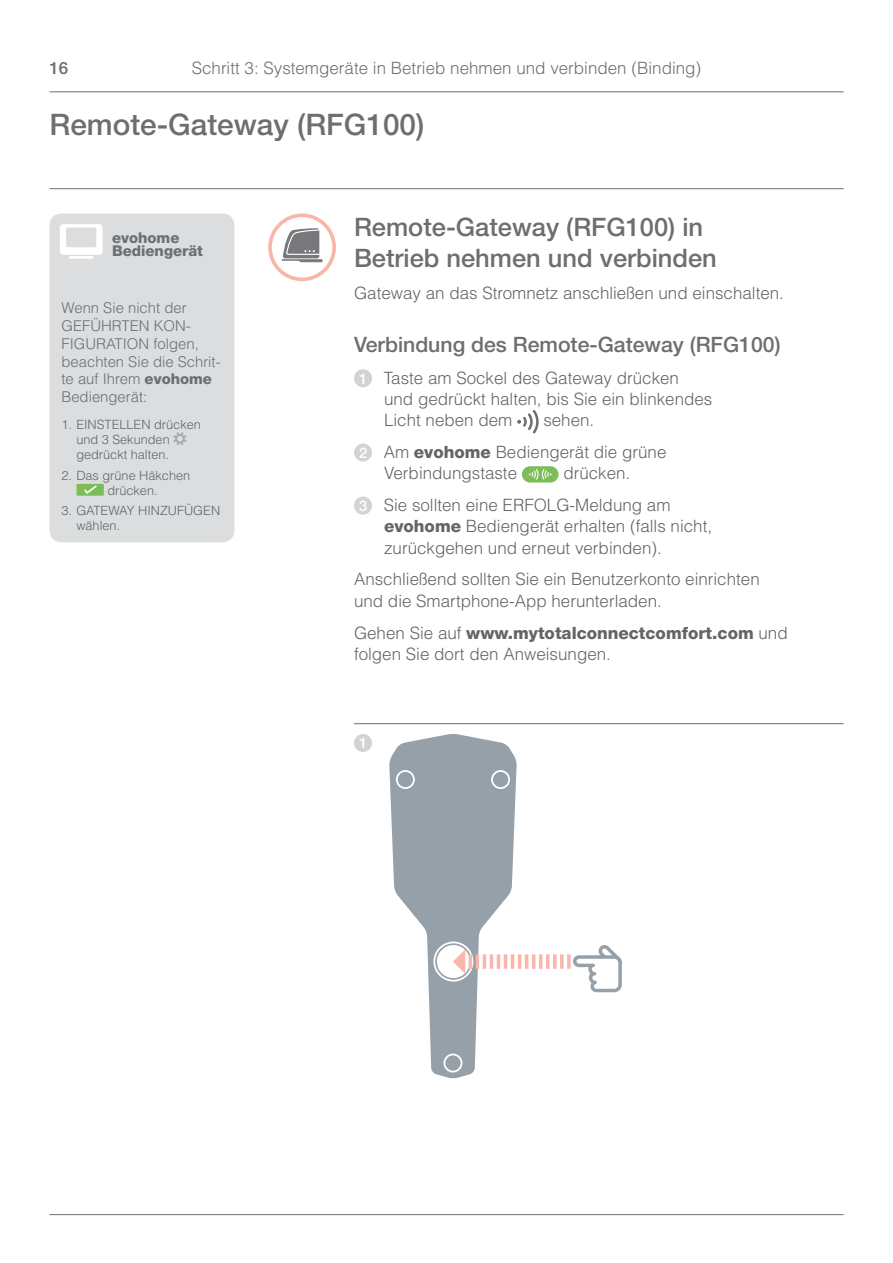
<style>
.page{position:relative;width:893px;height:1263px;background:#fff}
.page>*{position:absolute;margin:0;border:0;box-sizing:border-box;transform-origin:0 0}
.t1{font:500 29.7px "Helvetica Neue";color:#6d6e70}
.t2{font:500 25.5px/31.8px "Helvetica Neue";color:#6d6e70}
.t3{font:500 21.15px "Helvetica Neue";color:#6d6e70}
.t4{font:300 16.95px/21.1px "Helvetica LT Std";color:#636466}
.t5{font:300 16.95px "Helvetica LT Std";color:#6d6e70}
.t6{font:800 16.95px "Helvetica Neue";color:#636466}
.t7{font:500 16.95px "Helvetica Neue";color:#6d6e70}
.t8{font:300 14.85px/17.9px "Helvetica LT Std";color:#6d6e70}
.t9{font:800 14.85px/12.8px "Helvetica Neue";color:#6d6e70}
.t10{font:500 14.7px "Helvetica Neue";color:#fff}
.t11{font:300 12.75px/14.9px "Helvetica LT Std";color:#636466}
.s1{font-family:"Helvetica Neue";font-weight:800}
.s2{font-family:"Helvetica Neue";font-weight:500;font-size:14.7px;color:#fff}
.s3{font-family:"Helvetica LT Std";font-weight:300}
</style>
<div class="page">
<div style="left:354px;top:369px;width:18px;height:18px;background:#d1d3d4;border-radius:50%"></div>
<svg style="left:517px;top:410px;width:21px;height:23px"></svg>
<div style="left:354px;top:444px;width:18px;height:18px;background:#d1d3d4;border-radius:50%"></div>
<svg style="left:522px;top:466px;width:36px;height:17px"></svg>
<div style="left:354px;top:497px;width:18px;height:18px;background:#d1d3d4;border-radius:50%"></div>
<svg style="left:268px;top:214px;width:68px;height:67px"></svg>
<div style="left:49px;top:214px;width:185px;height:328px;background:#dcddde;border-radius:12px"></div>
<svg style="left:173px;top:432px;width:13px;height:13px"></svg>
<svg style="left:76px;top:484px;width:28px;height:12px"></svg>
<div style="left:60px;top:224px;width:43px;height:31px;background:#fff;border-radius:3px"></div>
<div style="left:66px;top:228px;width:30px;height:19px;background:#dcddde;border-radius:2px"></div>
<hr style="left:69px;top:256px;width:24px;height:3px;background:#fff">
<hr style="left:354px;top:723px;width:489px;height:1px;background:#6d6e70">
<div style="left:354px;top:734px;width:18px;height:18px;background:#d1d3d4;border-radius:50%"></div>
<svg style="left:389px;top:734px;width:232px;height:344px"></svg>
<hr style="left:49px;top:188px;width:794px;height:1px;background:#6d6e70">
<hr style="left:49px;top:1214px;width:794px;height:1px;background:#6d6e70">
<hr style="left:49px;top:92px;width:794px;height:1px;background:#6d6e70">
<p class="t7" style="left:49px;top:62px;width:20px">16</p>
<p class="t5" style="left:192px;top:61px;width:511px">Schritt 3: Systemgeräte in Betrieb nehmen und verbinden (Binding)</p>
<h1 class="t1" style="left:49px;top:114px;width:376px">Remote-Gateway (RFG100)</h1>
<p class="t9" style="left:112px;top:233px;width:93px">evohome<br>Bediengerät</p>
<p class="t8" style="left:61px;top:300px;width:161px">Wenn Sie nicht der<br>GEFÜHRTEN KON-<br>FIGURATION folgen, beachten Sie die Schrit&shy;te auf Ihrem <span class="s1">evohome<br></span>Bediengerät:</p>
<p class="t11" style="left:76px;top:418px;width:126px;text-indent:-15px">1. EINSTELLEN drücken und 3 Sekunden gedrückt halten.</p>
<p class="t11" style="left:107px;top:469px;width:84px;text-indent:-46px">2. Das grüne Häkchen drücken.</p>
<p class="t11" style="left:76px;top:505px;width:145px;text-indent:-15px">3. GATEWAY HINZUFÜGEN wählen.</p>
<h2 class="t2" style="left:354px;top:213px;width:364px">Remote-Gateway (RFG100) in<br>Betrieb nehmen und verbinden</h2>
<p class="t4" style="left:354px;top:284px;width:431px">Gateway an das Stromnetz anschließen und einschalten.</p>
<p class="t3" style="left:354px;top:337px;width:428px">Verbindung des Remote-Gateway (RFG100)</p>
<p class="t4" style="left:384px;top:369px;width:330px;text-indent:-25px"><span class="s2">1</span> Taste am Sockel des Gateway drücken und gedrückt halten, bis Sie ein blinkendes<br>Licht neben dem</p>
<p class="t4" style="left:359px;top:406px;width:309px;line-height:31.8px;text-indent:184px">sehen.<br><span class="s2">2</span> Am <span class="s1">evohome</span> Bediengerät die grüne</p>
<p class="t4" style="left:384px;top:464px;width:134px">Verbindungstaste</p>
<p class="t4" style="left:359px;top:459px;width:313px;line-height:31.8px;text-indent:204px">drücken.<br><span class="s2">3</span> Sie sollten eine ERFOLG-Meldung am</p>
<p class="t4" style="left:384px;top:517px;width:329px"><span class="s1">evohome</span> Bediengerät erhalten (falls nicht, zurückgehen und erneut verbinden).</p>
<p class="t4" style="left:354px;top:570px;width:407px">Anschließend sollten Sie ein Benutzerkonto einrichten und die Smartphone-App herunterladen.</p>
<p class="t6" style="left:354px;top:626px;width:435px"><span class="s3">Gehen Sie auf</span> www.mytotalconnectcomfort.com <span class="s3">und</span></p>
<p class="t4" style="left:354px;top:645px;width:258px">folgen Sie dort den Anweisungen.</p>
<p class="t10" style="left:359px;top:738px;width:10px">1</p>
</div>
